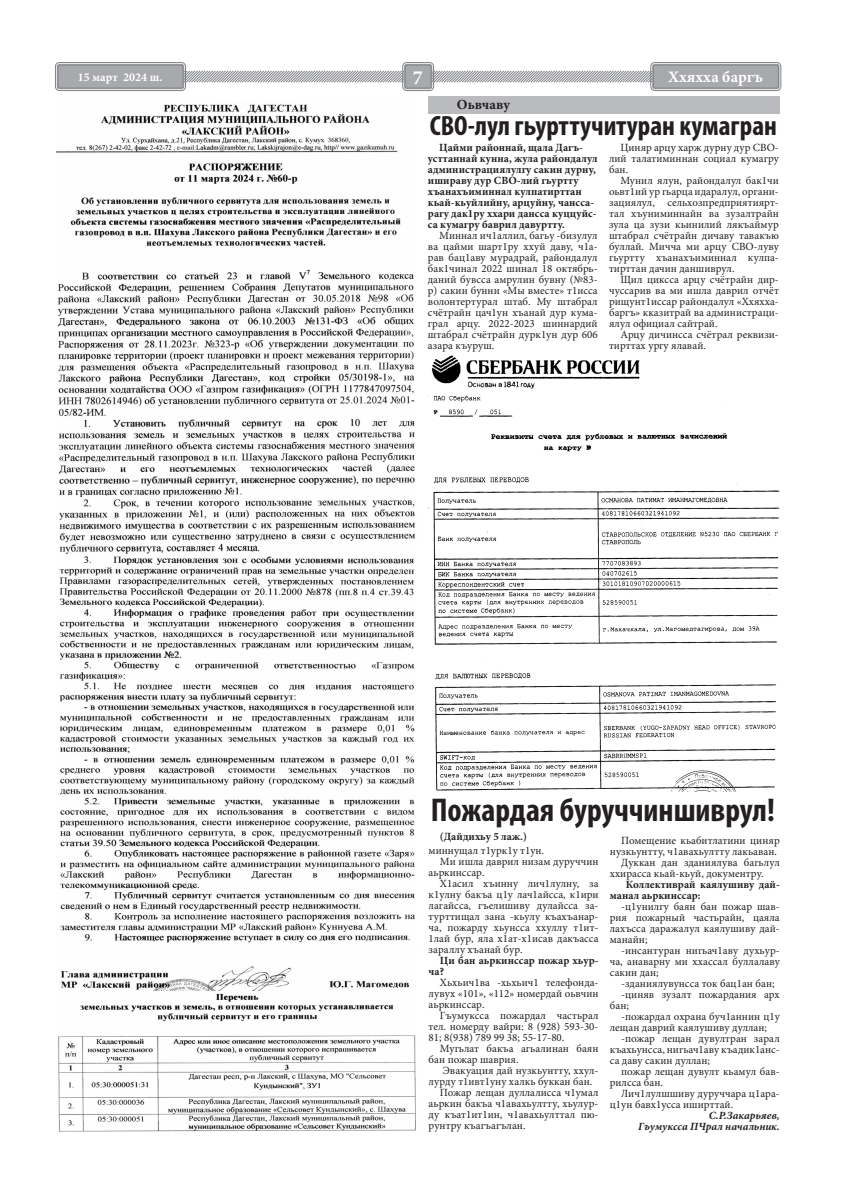
<style>
.page{position:relative;width:842px;height:1191px;background:#fff}
.page>*{position:absolute;margin:0;border:0;box-sizing:border-box;transform-origin:0 0}
.Загол_2{font:700 condensed 33px "Myriad Pro";color:#231f20}
.Загол_2-2{font:700 condensed 28px "Myriad Pro";color:#231f20}
.t1{font:700 20px "Minion Pro";color:#fff}
.t2{font:700 16px "Minion Pro";color:#fff}
.Рубрика_1{font:700 14px "Minion Pro";color:#231f20}
.t3{font:700 12px "Minion Pro";color:#fff}
.Основной_текст{font:11px/11px "Minion Pro";color:#231f20;text-align:justify}
.Основной_текст-2{font:700 11px/11px "Minion Pro";color:#231f20}
.Подпись_1{font:italic 700 11px "Minion Pro";color:#231f20}
</style>
<div class="page">
<svg style="left:186px;top:70px;width:464px;height:13px;background:#c1c2c4"></svg>
<div style="left:652px;top:64px;width:128px;height:25px;background:#a8a9ad;border-radius:3px"></div>
<div style="left:650px;top:62px;width:131px;height:29px;border:1px solid #808285;border-radius:4px"></div>
<div style="left:653px;top:65px;width:126px;height:23px;border:1px solid #808285;border-radius:2px"></div>
<div style="left:404px;top:64px;width:28px;height:25px;background:#a8a9ad;border-radius:3px"></div>
<div style="left:402px;top:62px;width:32px;height:29px;border:1px solid #808285;border-radius:4px"></div>
<div style="left:405px;top:65px;width:26px;height:23px;border:1px solid #808285;border-radius:2px"></div>
<div style="left:57px;top:64px;width:127px;height:25px;background:#a8a9ad;border-radius:3px"></div>
<div style="left:55px;top:62px;width:131px;height:29px;border:1px solid #808285;border-radius:4px"></div>
<div style="left:58px;top:65px;width:125px;height:23px;border:1px solid #808285;border-radius:2px"></div>
<div style="left:428px;top:96px;width:352px;height:17px;background:#babbbe"></div>
<img style="left:431px;top:355px;width:349px;height:436px">
<img style="left:57px;top:104px;width:359px;height:1028px">
<p class="t3" style="left:78px;top:69px;width:86px">15 март 2024 ш.</p>
<h3 class="t1" style="left:413px;top:63px;width:11px">7</h3>
<h3 class="t2" style="left:668px;top:66px;width:96px">Ххяхха баргъ</h3>
<p class="Рубрика_1" style="left:457px;top:95px;width:54px">Оьвчаву</p>
<p class="Загол_2-2" style="left:430px;top:108px;width:349px">СВО-лул гьурттучитуран кумагран</p>
<p class="Основной_текст-2" style="left:428px;top:142px;width:171px;text-indent:11px">Цайми районнай, щала Дагъ&shy;усттаннай кунна, жула райондалул администрациялулгу сакин дурну, ишираву дур СВО-лий гьуртту хъанахъиминнал кулпатирттан кьай-кьуйлийну, арцуйну, чансса&shy;рагу дак1ру ххари дансса куццуйс&shy;са кумагру баврил давуртту.</p>
<p class="Основной_текст" style="left:428px;top:230px;width:171px;text-indent:11px">Миннал ич1аллил, багьу -бизулул ва цайми шарт1ру ххуй даву, ч1а&shy;рав бац1аву мурадрай, райондалул бак1чинал 2022 шинал 18 октябрь&shy;даний бувсса амрулин бувну (№83- р) сакин бунни «Мы вместе» т1исса волонтертурал штаб. Му штабрал счётрайн цач1ун хъанай дур кума&shy;грал арцу. 2022-2023 шиннардий штабрал счётрайн дурк1ун дур 606 азара къуруш.</p>
<p class="Основной_текст" style="left:609px;top:142px;width:171px;text-indent:11px">Циняр арцу харж дурну дур СВО&shy;лий талатиминнан социал кумагру бан.</p>
<p class="Основной_текст" style="left:609px;top:175px;width:171px;text-indent:11px">Мунил ялун, райондалул бак1чи оьвт1ий ур гьарца идаралул, органи&shy;зациялул, сельхозпредприятиярт&shy;тал хъуниминнайн ва зузалтрайн зула ца зузи кьинилий лякъаймур штабрал счётрайн дичаву тавакъю буллай. Мичча ми арцу СВО-луву гьуртту хъанахъиминнал кулпа&shy;тирттан дачин даншиврул.</p>
<p class="Основной_текст" style="left:609px;top:274px;width:171px;text-indent:11px">Щил циксса арцу счётрайн дир&shy;чуссарив ва ми ишла даврил отчёт рищунт1иссар райондалул «Ххяхха&shy;баргъ» кказитрай ва администраци&shy;ялул официал сайтрай.</p>
<p class="Основной_текст" style="left:609px;top:329px;width:171px;text-indent:11px">Арцу дичинсса счётрал реквизи&shy;тирттах ургу ялавай.</p>
<p class="Загол_2" style="left:431px;top:789px;width:346px">Пожардая буруччиншиврул!</p>
<p class="Основной_текст-2" style="left:440px;top:831px;width:88px">(Дайдихьу 5 лаж.)</p>
<p class="Основной_текст" style="left:610px;top:834px;width:171px;text-align:right">Помещение кьабитлатини циняр нузкьунтту, ч1авахьултту лакьаван.</p>
<p class="Основной_текст" style="left:610px;top:856px;width:171px;text-indent:11px">Дуккан дан зданиялува багьлул ххирасса кьай-кьуй, документру.</p>
<p class="Основной_текст-2" style="left:610px;top:878px;width:171px;text-indent:16px">Коллективрай каялушиву дай&shy;манал аьркинссар:</p>
<p class="Основной_текст" style="left:610px;top:900px;width:171px;text-indent:11px">-ц1унилгу баян бан пожар шав&shy;рия пожарный частьрайн, цаяла лахъсса даражалул каялушиву дай&shy;манайн;</p>
<p class="Основной_текст" style="left:610px;top:944px;width:171px;text-indent:11px">-инсантуран нигьач1аву духьур&shy;ча, анаварну ми ххассал буллалаву сакин дан;</p>
<p class="Основной_текст" style="left:621px;top:977px;width:155px">-зданиялувунсса ток бац1ан бан;</p>
<p class="Основной_текст" style="left:610px;top:988px;width:171px;text-indent:11px">-циняв зузалт пожардания арх бан;</p>
<p class="Основной_текст" style="left:610px;top:1010px;width:171px;text-indent:11px">-пожардал охрана буч1аннин ц1у лещан даврий каялушиву дуллан;</p>
<p class="Основной_текст" style="left:610px;top:1032px;width:171px;text-indent:11px">-пожар лещан дувултран зарал къахьунсса, нигьач1аву къадик1анс&shy;са даву сакин дуллан;</p>
<p class="Основной_текст" style="left:610px;top:1065px;width:171px;text-indent:11px">пожар лещан дувулт кьамул бав&shy;рилсса бан.</p>
<p class="Основной_текст" style="left:610px;top:1087px;width:171px;text-indent:11px">Лич1лулшшиву дуруччара ц1ара&shy;ц1ун бавх1усса иширттай.</p>
<p class="Подпись_1" style="left:709px;top:1107px;width:73px">С.Р.Закарьяев,</p>
<p class="Подпись_1" style="left:638px;top:1118px;width:143px">Гъумуксса ПЧрал начальник.</p>
<p class="Основной_текст" style="left:429px;top:845px;width:117px">миннущал т1урк1у т1ун.</p>
<p class="Основной_текст" style="left:429px;top:856px;width:171px;text-indent:11px">Ми ишла даврил низам дуруччин аьркинссар.</p>
<p class="Основной_текст" style="left:429px;top:878px;width:171px;text-indent:11px">Х1асил хъинну лич1лулну, за к1улну бакъа ц1у лач1айсса, к1ири лагайсса, гъелишиву дулайсса за&shy;турттищал зана -кьулу къахъанар&shy;ча, пожарду хьунсса ххуллу т1ит-1лай бур, яла х1ат-х1исав дакъасса зараллу хъанай бур.</p>
<p class="Основной_текст-2" style="left:429px;top:955px;width:171px;text-indent:11px">Ци бан аьркинссар пожар хьур&shy;ча?</p>
<p class="Основной_текст" style="left:429px;top:977px;width:171px;text-indent:11px">Хьхьич1ва -хьхьич1 телефонда&shy;лувух «101», «112» номердай оьвчин аьркинссар.</p>
<p class="Основной_текст" style="left:429px;top:1010px;width:171px;text-indent:11px">Гъумуксса пожардал частьрал тел. номерду вайри: 8 (928) 593-30- 81; 8(938) 789 99 38; 55-17-80.</p>
<p class="Основной_текст" style="left:429px;top:1043px;width:171px;text-indent:11px">Мугьлат бакъа агьалинан баян бан пожар шаврия.</p>
<p class="Основной_текст" style="left:429px;top:1065px;width:171px;text-indent:14px">Эвакуация дай нузкьунтту, ххул&shy;лурду т1ивт1уну халкь буккан бан.</p>
<p class="Основной_текст" style="left:429px;top:1087px;width:171px;text-indent:11px">Пожар лещан дуллалисса ч1умал аьркин бакъа ч1авахьултту, хьулур&shy;ду къат1ит1ин, ч1авахьулттал пю&shy;рунтру къагъагълан.</p>
</div>
